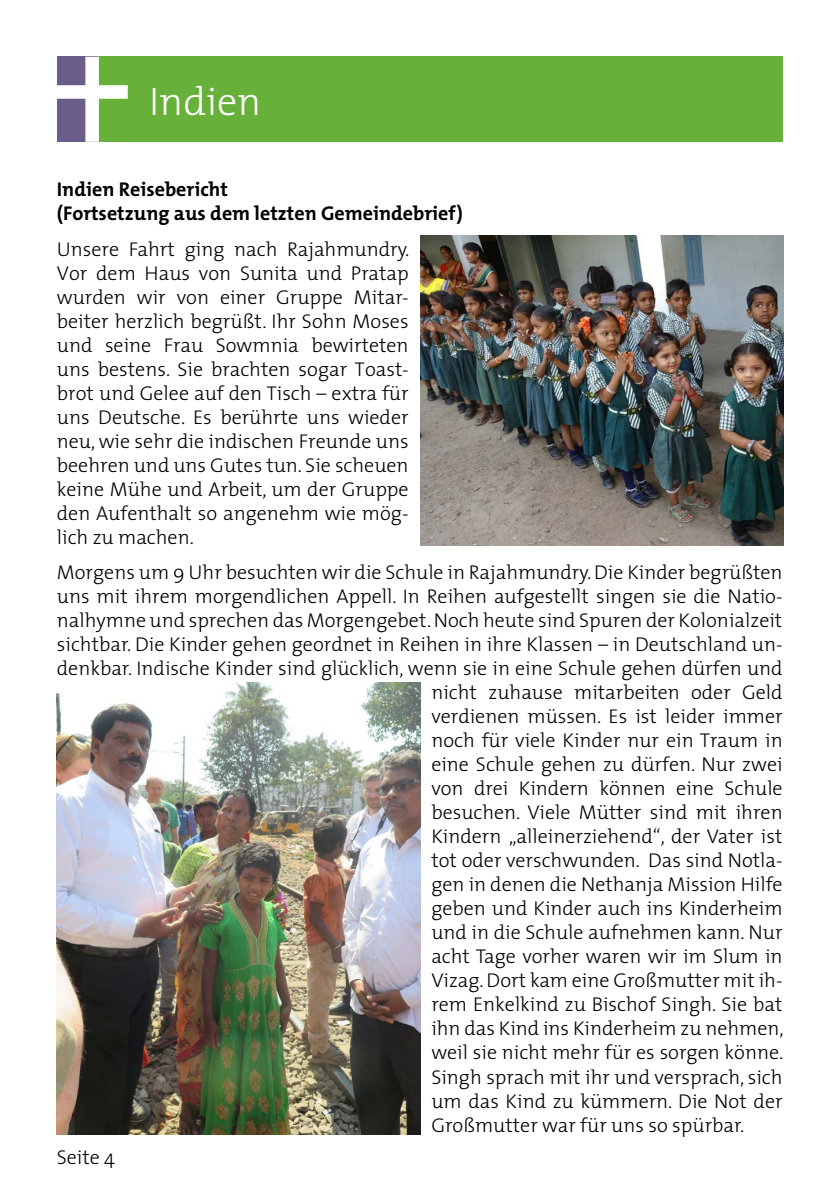
<style>
.page{position:relative;width:840px;height:1191px;background:#fff}
.page>*{position:absolute;margin:0;border:0;box-sizing:border-box;transform-origin:0 0}
.t1{font:300 40px "The Mix";color:#fff}
.t2{font:300 20px/24px "The Mix";color:#000;text-align:justify}
.t3{font:700 20px/24px "The Mix";color:#000}
</style>
<div class="page">
<div style="left:98px;top:57px;width:684px;height:85px;background:#67b039"></div>
<svg style="left:57px;top:57px;width:71px;height:85px"></svg>
<img style="left:420px;top:235px;width:362px;height:310px">
<img style="left:57px;top:682px;width:363px;height:452px">
<h1 class="t1" style="left:149px;top:68px;width:114px">Indien</h1>
<p class="t3" style="left:57px;top:177px;width:407px">Indien Reisebericht<br>(Fortsetzung aus dem letzten Gemeindebrief)</p>
<p class="t2" style="left:57px;top:236px;width:354px">Unsere Fahrt ging nach Rajahmundry.<br>Vor dem Haus von Sunita und Pratap wurden wir von einer Gruppe Mitar&shy;beiter herzlich begrüßt. Ihr Sohn Moses und seine Frau Sowmnia bewirteten uns bestens. Sie brachten sogar Toast&shy;brot und Gelee auf den Tisch – extra für uns Deutsche. Es berührte uns wieder neu, wie sehr die indischen Freunde uns beehren und uns Gutes tun. Sie scheuen keine Mühe und Arbeit, um der Gruppe den Aufenthalt so angenehm wie mög&shy;lich zu machen.</p>
<p class="t2" style="left:57px;top:560px;width:726px">Morgens um 9 Uhr besuchten wir die Schule in Rajahmundry. Die Kinder begrüßten</p>
<p class="t2" style="left:57px;top:584px;width:726px">uns mit ihrem morgendlichen Appell. In Reihen aufgestellt singen sie die Natio-</p>
<p class="t2" style="left:57px;top:608px;width:726px">nalhymne und sprechen das Morgengebet. Noch heute sind Spuren der Kolonialzeit</p>
<p class="t2" style="left:57px;top:632px;width:726px">sichtbar. Die Kinder gehen geordnet in Reihen in ihre Klassen – in Deutschland un-</p>
<p class="t2" style="left:57px;top:656px;width:726px">denkbar. Indische Kinder sind glücklich, wenn sie in eine Schule gehen dürfen und</p>
<p class="t2" style="left:431px;top:680px;width:352px">nicht zuhause mitarbeiten oder Geld</p>
<p class="t2" style="left:431px;top:704px;width:352px">verdienen müssen. Es ist leider immer</p>
<p class="t2" style="left:431px;top:728px;width:352px">noch für viele Kinder nur ein Traum in</p>
<p class="t2" style="left:431px;top:752px;width:352px">eine Schule gehen zu dürfen. Nur zwei</p>
<p class="t2" style="left:431px;top:776px;width:352px">von drei Kindern können eine Schule</p>
<p class="t2" style="left:431px;top:800px;width:352px">besuchen. Viele Mütter sind mit ihren</p>
<p class="t2" style="left:431px;top:824px;width:352px">Kindern „alleinerziehend“, der Vater ist</p>
<p class="t2" style="left:431px;top:848px;width:352px">tot oder verschwunden. Das sind Notla-</p>
<p class="t2" style="left:431px;top:872px;width:352px">gen in denen die Nethanja Mission Hilfe</p>
<p class="t2" style="left:431px;top:896px;width:352px">geben und Kinder auch ins Kinderheim</p>
<p class="t2" style="left:431px;top:920px;width:352px">und in die Schule aufnehmen kann. Nur</p>
<p class="t2" style="left:431px;top:944px;width:352px">acht Tage vorher waren wir im Slum in</p>
<p class="t2" style="left:431px;top:968px;width:352px">Vizag. Dort kam eine Großmutter mit ih-</p>
<p class="t2" style="left:431px;top:992px;width:352px">rem Enkelkind zu Bischof Singh. Sie bat</p>
<p class="t2" style="left:431px;top:1016px;width:353px">ihn das Kind ins Kinderheim zu nehmen,</p>
<p class="t2" style="left:431px;top:1040px;width:353px">weil sie nicht mehr für es sorgen könne.</p>
<p class="t2" style="left:431px;top:1064px;width:352px">Singh sprach mit ihr und versprach, sich</p>
<p class="t2" style="left:431px;top:1088px;width:352px">um das Kind zu kümmern. Die Not der</p>
<p class="t2" style="left:431px;top:1112px;width:314px">Großmutter war für uns so spürbar.</p>
<p class="t2" style="left:57px;top:1145px;width:60px">Seite 4</p>
</div>
